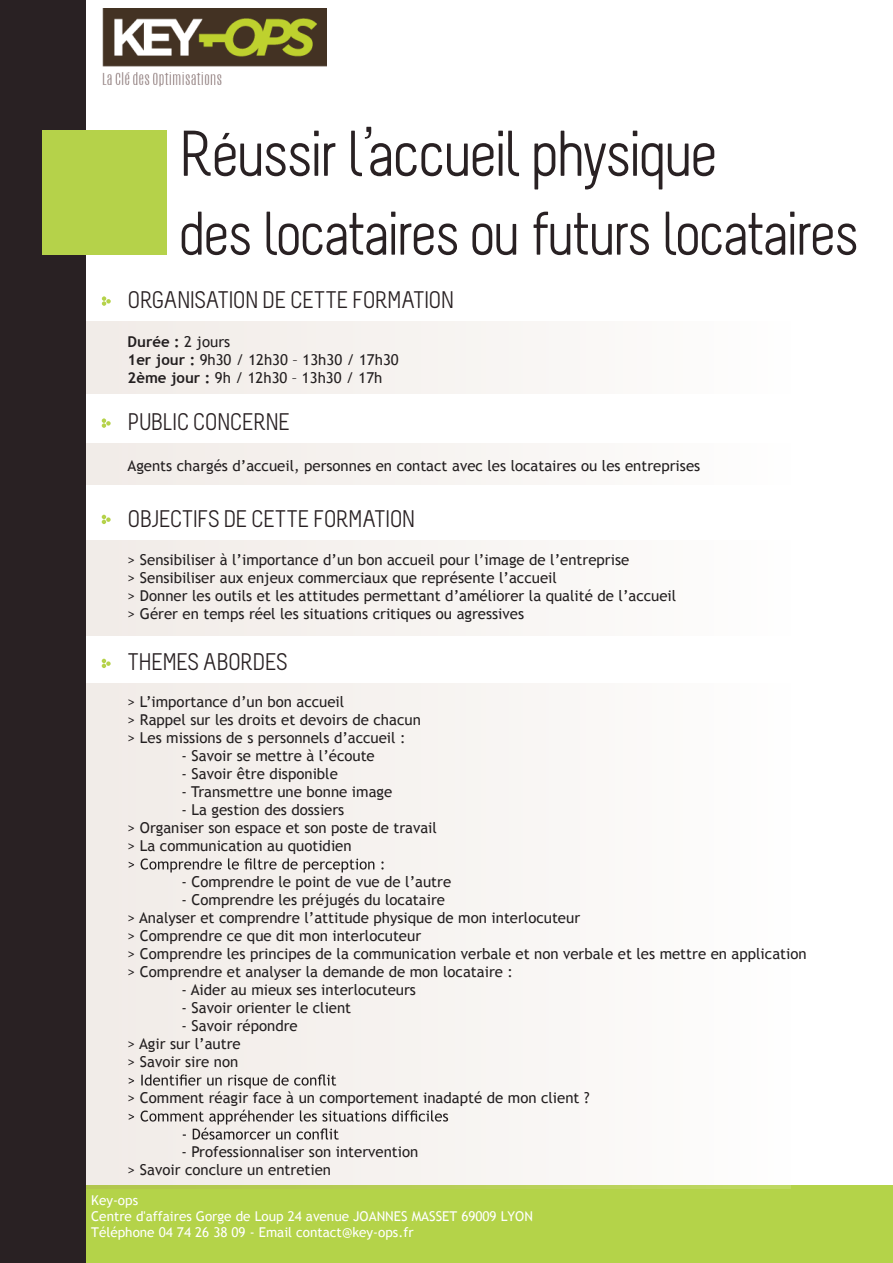
<style>
.page{position:relative;width:893px;height:1263px;background:#fff}
.page>*{position:absolute;margin:0;border:0;box-sizing:border-box;transform-origin:0 0}
.t1{font:64.5px "Melbourne";letter-spacing:-.055em;color:#292123}
.t2{font:61.5px "Melbourne";letter-spacing:-.045em;color:#292123}
.t3{font:24px "Melbourne";letter-spacing:-.03em;color:#292123}
.t4{font:15px/18px "Trebuchet MS";color:#231f20}
.t5{font:13.5px/16.2px "Trebuchet MS";color:#fff}
.s1{font-weight:700}
</style>
<div class="page">
<div style="left:0;top:1185px;width:893px;height:78px;background:#b4d349"></div>
<div style="left:65px;top:443px;width:726px;height:42px;background:#f7f3f1"></div>
<div style="left:65px;top:541px;width:726px;height:95px;background:#f7f3f1"></div>
<div style="left:65px;top:684px;width:726px;height:504px;background:#f7f4f1"></div>
<div style="left:65px;top:321px;width:726px;height:72px;background:#f7f3f1"></div>
<div style="left:0;top:0;width:85px;height:1263px;background:#292123"></div>
<div style="left:43px;top:131px;width:124px;height:124px;background:#b5d24a"></div>
<svg style="left:129px;top:858px;width:255px;height:14px"></svg>
<svg style="left:129px;top:1074px;width:207px;height:14px"></svg>
<svg style="left:129px;top:1109px;width:319px;height:30px"></svg>
<svg style="left:102px;top:296px;width:9px;height:10px"></svg>
<svg style="left:102px;top:418px;width:9px;height:10px"></svg>
<svg style="left:102px;top:515px;width:9px;height:9px"></svg>
<svg style="left:102px;top:659px;width:9px;height:9px"></svg>
<img style="left:103px;top:9px;width:223px;height:78px">
<h1 class="t1" style="left:179px;top:120px;width:541px">Réussir l’accueil physique</h1>
<h2 class="t2" style="left:179px;top:201px;width:682px">des locataires ou futurs locataires</h2>
<h3 class="t3" style="left:128px;top:287px;width:328px">ORGANISATION DE CETTE FORMATION</h3>
<p class="t4" style="left:128px;top:333px;width:273px"><span class="s1">Durée :</span> 2 jours<br><span class="s1">1er jour :</span> 9h30 / 12h30 – 13h30 / 17h30<br><span class="s1">2ème jour :</span> 9h / 12h30 – 13h30 / 17h</p>
<h3 class="t3" style="left:128px;top:410px;width:164px">PUBLIC CONCERNE</h3>
<p class="t4" style="left:128px;top:457px;width:574px">Agents chargés d’accueil, personnes en contact avec les locataires ou les entreprises</p>
<h3 class="t3" style="left:128px;top:506px;width:289px">OBJECTIFS DE CETTE FORMATION</h3>
<p class="t4" style="left:128px;top:551px;width:550px">&gt; Sensibiliser à l’importance d’un bon accueil pour l’image de l’entreprise<br>&gt; Sensibiliser aux enjeux commerciaux que représente l’accueil<br>&gt; Donner les outils et les attitudes permettant d’améliorer la qualité de l’accueil &gt; Gérer en temps réel les situations critiques ou agressives</p>
<h3 class="t3" style="left:128px;top:649px;width:162px">THEMES ABORDES</h3>
<p class="t4" style="left:128px;top:693px;width:295px">&gt; L’importance d’un bon accueil<br>&gt; Rappel sur les droits et devoirs de chacun &gt; Les missions de s personnels d’accueil :</p>
<p class="t4" style="left:182px;top:747px;width:195px">- Savoir se mettre à l’écoute</p>
<p class="t4" style="left:182px;top:765px;width:158px">- Savoir être disponible</p>
<p class="t4" style="left:182px;top:783px;width:212px">- Transmettre une bonne image</p>
<p class="t4" style="left:128px;top:801px;width:311px;text-indent:54px">- La gestion des dossiers<br>&gt; Organiser son espace et son poste de travail &gt; La communication au quotidien</p>
<p class="t4" style="left:182px;top:873px;width:271px">- Comprendre le point de vue de l’autre</p>
<p class="t4" style="left:128px;top:891px;width:681px;text-indent:54px">- Comprendre les préjugés du locataire<br>&gt; Analyser et comprendre l’attitude physique de mon interlocuteur<br>&gt; Comprendre ce que dit mon interlocuteur<br>&gt; Comprendre les principes de la communication verbale et non verbale et les mettre en application &gt; Comprendre et analyser la demande de mon locataire :</p>
<p class="t4" style="left:182px;top:981px;width:236px">- Aider au mieux ses interlocuteurs</p>
<p class="t4" style="left:182px;top:999px;width:171px">- Savoir orienter le client</p>
<p class="t4" style="left:128px;top:1017px;width:172px;text-indent:54px">- Savoir répondre &gt; Agir sur l’autre<br>&gt; Savoir sire non</p>
<p class="t4" style="left:128px;top:1089px;width:463px">&gt; Comment réagir face à un comportement inadapté de mon client ?</p>
<p class="t4" style="left:128px;top:1143px;width:292px;text-indent:54px">- Professionnaliser son intervention &gt; Savoir conclure un entretien</p>
<p class="t5" style="left:91px;top:1192px;width:443px">Key-ops<br>Centre d'affaires Gorge de Loup 24 avenue JOANNES MASSET 69009 LYON<br>Téléphone 04 74 26 38 09 - Email contact@key-ops.fr</p>
</div>
